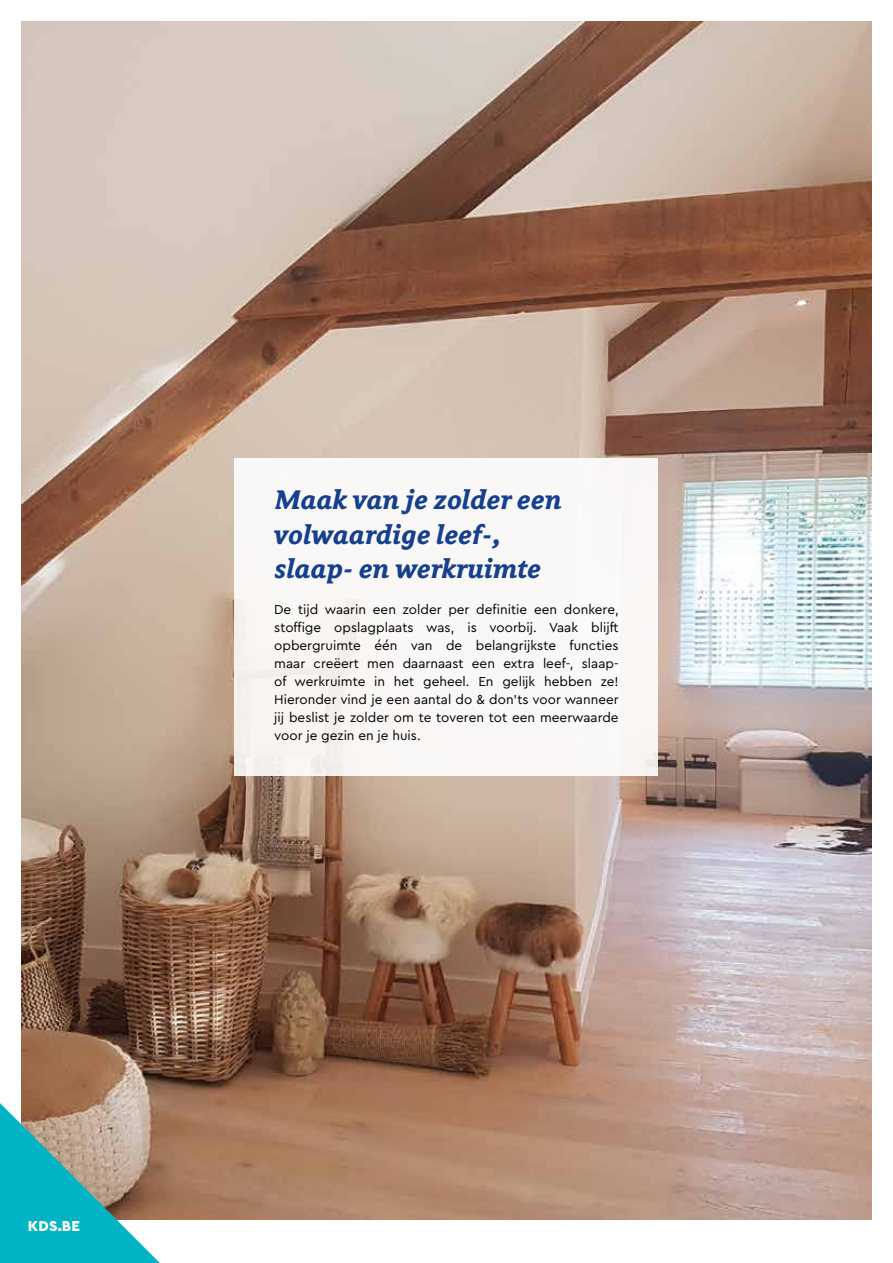
<style>
.page{position:relative;width:893px;height:1263px;background:#fff}
.page>*{position:absolute;margin:0;border:0;box-sizing:border-box;transform-origin:0 0}
.t1{font:italic 700 30px/34.5px "Avance";color:#153f8f}
.t2{font:900 15px "Cera PRO";color:#fff}
.t3{font:13.5px/18px "Cera PRO";color:#000;text-align:justify}
</style>
<div class="page">
<img style="left:21px;top:21px;width:851px;height:1198px">
<div style="left:235px;top:458px;width:423px;height:317px;background:#faf8f6"></div>
<svg style="left:0;top:1103px;width:160px;height:160px;background:#5ca9a8"></svg>
<p class="t2" style="left:28px;top:1216px;width:54px">KDS.BE</p>
<h1 class="t1" style="left:274px;top:482px;width:289px">Maak van je zolder een volwaardige leef-, slaap- en werkruimte</h1>
<p class="t3" style="left:274px;top:600px;width:346px">De tijd waarin een zolder per definitie een donkere, stoffige opslagplaats was, is voorbij. Vaak blijft opbergruimte één van de belangrijkste functies maar creëert men daarnaast een extra leef-, slaap&shy;of werkruimte in het geheel. En gelijk hebben ze!<br>Hieronder vind je een aantal do &amp; don’ts voor wanneer jij beslist je zolder om te toveren tot een meerwaarde voor je gezin en je huis.</p>
</div>
